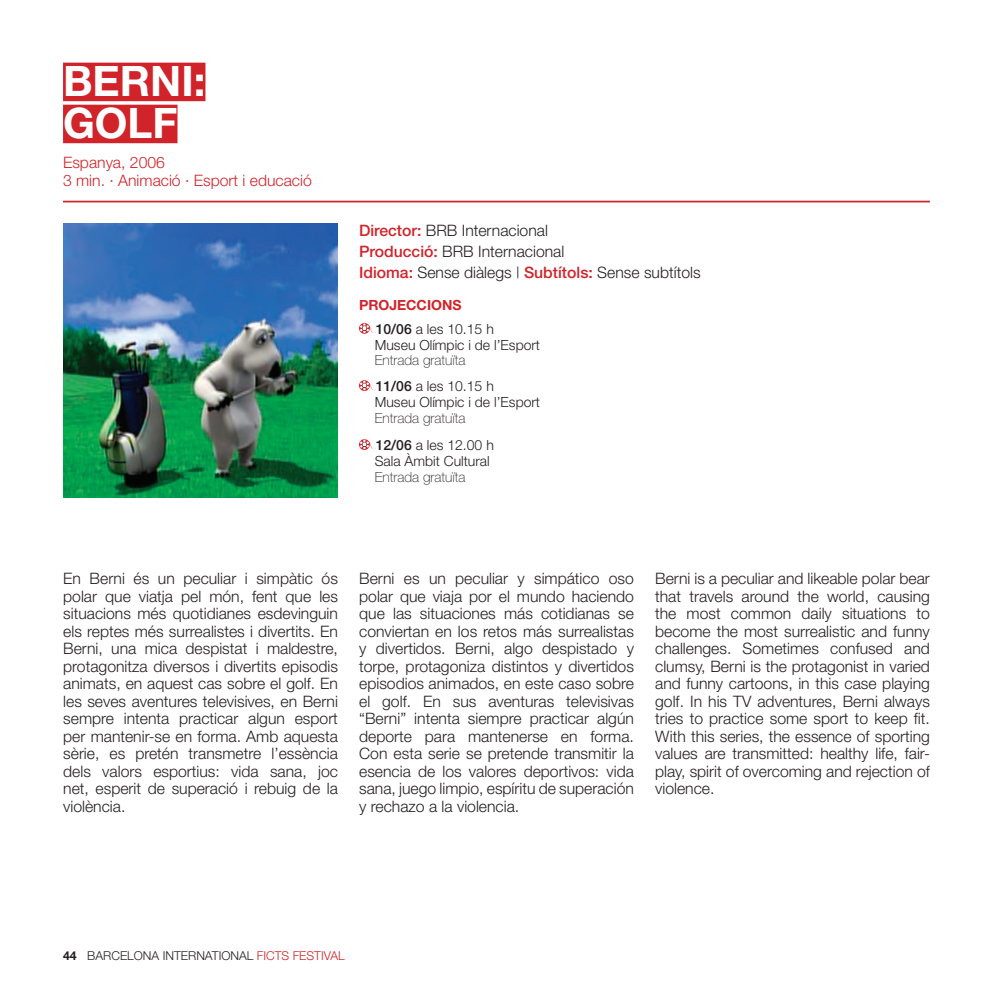
<style>
.page{position:relative;width:993px;height:993px;background:#fff}
.page>*{position:absolute;margin:0;border:0;box-sizing:border-box;transform-origin:0 0}
.t1{font:700 42px/42px "Helvetica Neue";color:#fff}
.t2{font:300 15.75px/17.5px "Helvetica Neue";color:#231f20;text-align:justify}
.t3{font:300 15.75px/18.9px "Helvetica Neue";color:#d1232a}
.t4{font:300 14px/15.8px "Helvetica Neue";color:#231f20}
.t5{font:700 14px "Helvetica Neue";color:#d1232a}
.t6{font:300 12.25px "Helvetica Neue";color:#231f20}
.s1{font-weight:500;color:#d1232a}
.s2{font-weight:500}
.s3{font-weight:100}
.s4{font-weight:700}
.s5{color:#d1232a}
</style>
<div class="page">
<div style="left:63px;top:63px;width:142px;height:38px;background:#d1232a"></div>
<div style="left:63px;top:105px;width:114px;height:38px;background:#d1232a"></div>
<img style="left:63px;top:223px;width:275px;height:275px">
<svg style="left:359px;top:323px;width:16px;height:11px"></svg>
<svg style="left:359px;top:380px;width:16px;height:11px"></svg>
<svg style="left:359px;top:439px;width:16px;height:11px"></svg>
<hr style="left:63px;top:201px;width:866px;height:1px;background:#d1232a">
<p class="t1" style="left:63px;top:59px;width:144px">BERNI:<br>GOLF</p>
<p class="t3" style="left:63px;top:152px;width:250px">Espanya, 2006<br>3 min. · Animació · Esport i educació</p>
<p class="t2" style="left:359px;top:221px;width:190px"><span class="s1">Director:</span> BRB Internacional</p>
<p class="t2" style="left:359px;top:242px;width:207px"><span class="s1">Producció:</span> BRB Internacional</p>
<p class="t2" style="left:359px;top:263px;width:343px"><span class="s1">Idioma:</span> Sense diàlegs | <span class="s1">Subtítols:</span> Sense subtítols</p>
<p class="t5" style="left:359px;top:296px;width:104px">PROJECCIONS</p>
<p class="t4" style="left:374px;top:320px;width:167px"><span class="s2">10/06</span> a les 10.15 h<br>Museu Olímpic i de l’Esport<br><span class="s3">Entrada gratuïta</span></p>
<p class="t4" style="left:374px;top:377px;width:167px"><span class="s2">11/06</span> a les 10.15 h<br>Museu Olímpic i de l’Esport<br><span class="s3">Entrada gratuïta</span></p>
<p class="t4" style="left:374px;top:436px;width:120px"><span class="s2">12/06</span> a les 12.00 h<br>Sala Àmbit Cultural<br><span class="s3">Entrada gratuïta</span></p>
<p class="t2" style="left:63px;top:569px;width:276px">En Berni és un peculiar i simpàtic ós polar que viatja pel món, fent que les situacions més quotidianes esdevinguin els reptes més surrealistes i divertits. En Berni, una mica despistat i maldestre, protagonitza diversos i divertits episodis animats, en aquest cas sobre el golf. En les seves aventures televisives, en Berni sempre intenta practicar algun esport per mantenir-se en forma. Amb aquesta sèrie, es pretén transmetre l’essència dels valors esportius: vida sana, joc net, esperit de superació i rebuig de la violència.</p>
<p class="t2" style="left:359px;top:569px;width:276px">Berni es un peculiar y simpático oso polar que viaja por el mundo haciendo que las situaciones más cotidianas se conviertan en los retos más surrealistas y divertidos. Berni, algo despistado y torpe, protagoniza distintos y divertidos episodios animados, en este caso sobre el golf. En sus aventuras televisivas “Berni” intenta siempre practicar algún deporte para mantenerse en forma.<br>Con esta serie se pretende transmitir la esencia de los valores deportivos: vida sana, juego limpio, espíritu de superación y rechazo a la violencia.</p>
<p class="t2" style="left:655px;top:569px;width:276px">Berni is a peculiar and likeable polar bear that travels around the world, causing the most common daily situations to become the most surrealistic and funny challenges. Sometimes confused and clumsy, Berni is the protagonist in varied and funny cartoons, in this case playing golf. In his TV adventures, Berni always tries to practice some sport to keep fit.<br>With this series, the essence of sporting values are transmitted: healthy life, fair&shy;play, spirit of overcoming and rejection of violence.</p>
<p class="t6" style="left:63px;top:947px;width:283px"><span class="s4">44</span> BARCELONA INTERNATIONAL <span class="s5">FICTS FESTIVAL</span></p>
</div>
